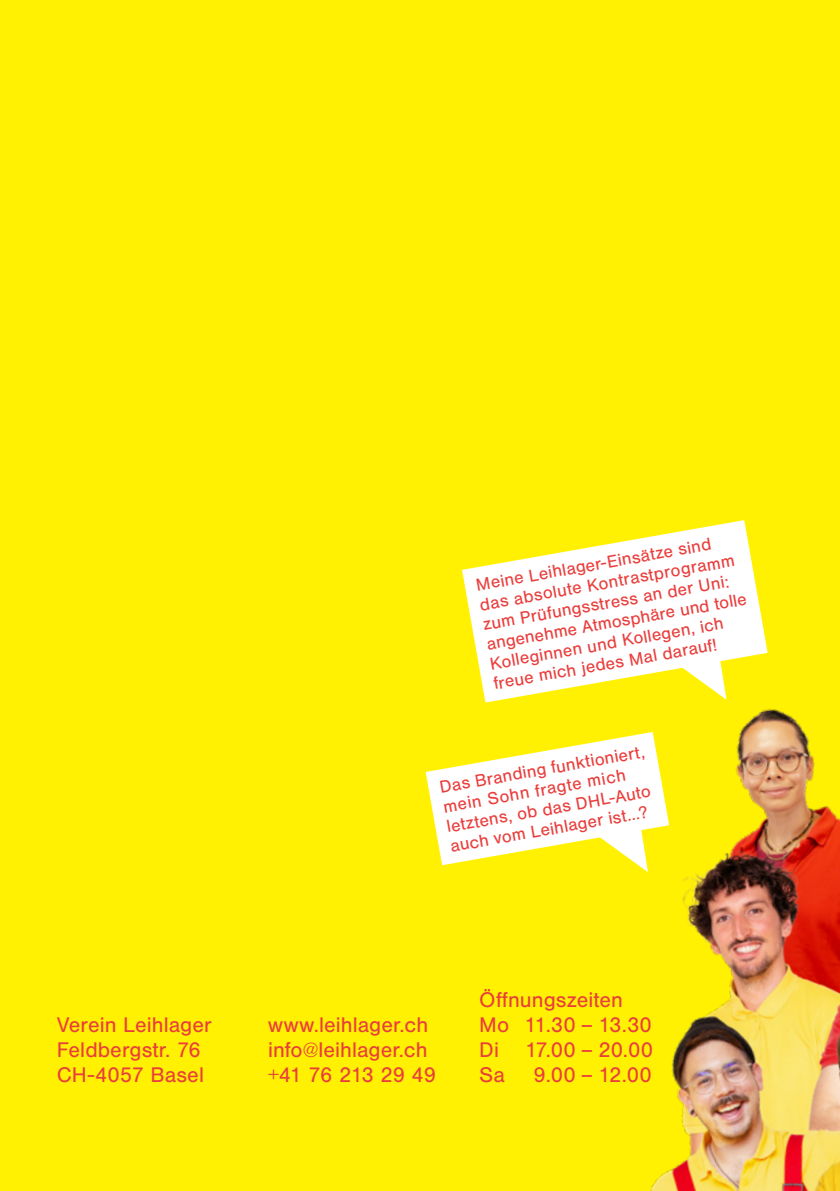
<style>
.page{position:relative;width:840px;height:1191px;background:#fff}
.page>*{position:absolute;margin:0;border:0;box-sizing:border-box;transform-origin:0 0}
._11Pt{font:22px/25px "Nimbus San";color:#ea3e3c}
._11Pt-2{font:22px "Nimbus San";letter-spacing:-.03em;color:#ea3e3c}
.t1{font:18px/20px "Nimbus San";color:#ea3e3c}
</style>
<div class="page">
<div style="left:0;top:0;width:839px;height:1191px;background:#fff101"></div>
<img style="left:485px;top:649px;width:354px;height:542px">
<svg style="left:425px;top:732px;width:243px;height:140px"></svg>
<svg style="left:462px;top:520px;width:305px;height:182px;fill:#fff"></svg>
<p class="_11Pt" style="left:57px;top:1012px;width:156px">Verein Leihlager</p>
<p class="_11Pt" style="left:57px;top:1037px;width:146px">Feldbergstr. 76</p>
<p class="_11Pt" style="left:57px;top:1062px;width:149px">CH-4057 Basel</p>
<p class="t1" style="left:474px;top:575px;width:265px;rotate:-10deg">Meine Leihlager-Einsätze sind das absolute Kontrastprogramm zum Prüfungsstress an der Uni: angenehme Atmosphäre und tolle<br>Kolleginnen und Kollegen, ich freue mich jedes Mal darauf!</p>
<p class="t1" style="left:438px;top:777px;width:209px;rotate:-10deg">Das Branding funktioniert, mein Sohn fragte mich letztens, ob das DHL-Auto auch vom Leihlager ist…?</p>
<p class="_11Pt" style="left:268px;top:1012px;width:162px">www.leihlager.ch</p>
<p class="_11Pt" style="left:268px;top:1037px;width:161px">info@leihlager.ch</p>
<p class="_11Pt-2" style="left:268px;top:1062px;width:169px">+41 76 213 29 49</p>
<p class="_11Pt" style="left:479px;top:987px;width:145px">Öffnungszeiten</p>
<p class="_11Pt" style="left:479px;top:1012px;width:174px">Mo 11.30 – 13.30</p>
<p class="_11Pt" style="left:479px;top:1037px;width:175px">Di 17.00 – 20.00<br>Sa</p>
<p class="_11Pt" style="left:533px;top:1062px;width:120px">9.00 – 12.00</p>
</div>
